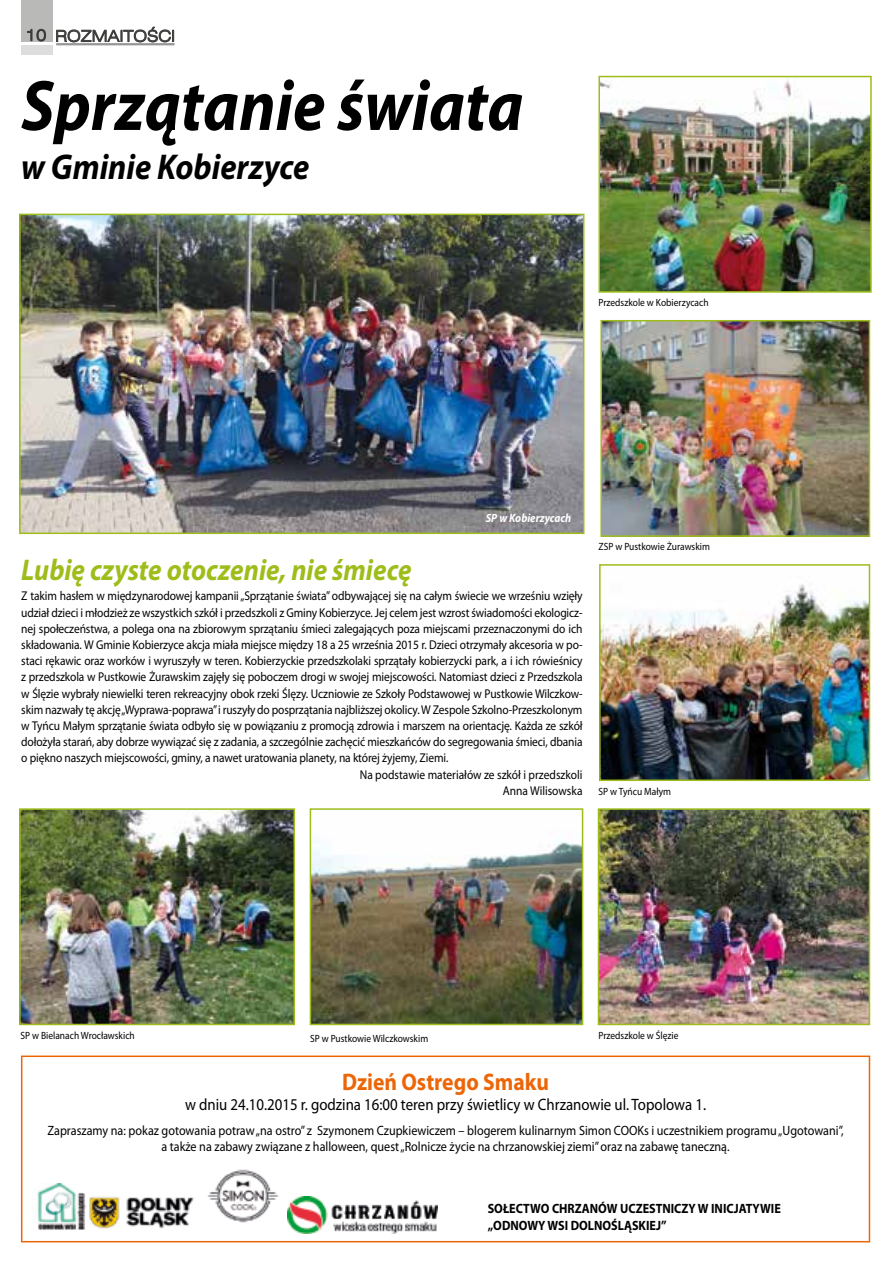
<style>
.page{position:relative;width:893px;height:1263px;background:#fff}
.page>*{position:absolute;margin:0;border:0;box-sizing:border-box;transform-origin:0 0}
.t1{font:italic 700 72px "Myriad Pro";color:#000;scale:.9 1}
.t2{font:italic 700 36px "Myriad Pro";color:#000;scale:.9 1}
.t3{font:italic 700 30px "Myriad Pro";color:#9ebd1b;scale:.9 1}
.t4{font:700 24px "Myriad Pro";color:#ec6608;scale:.9 1}
.t5{font:16.5px "Myriad Pro";color:#000;scale:.9 1}
.t6{font:15.75px "Swis 721 Lt Ex EU";color:#3c3c3b}
.t7{font:13.5px/16.2px "Myriad Pro";color:#000;text-align:center;scale:.9 1}
.t8{font:700 13.5px/16.2px "Myriad Pro";color:#000;scale:.9 1}
.t9{font:12.75px "Myriad Pro";letter-spacing:-.01em;color:#000;scale:.9 1}
.t10{font:italic 700 12px "Myriad Pro";color:#fff;scale:.9 1}
.t11{font:10.5px "Myriad Pro";color:#000;scale:.9 1}
.s1{color:#373636}
</style>
<div class="page">
<img style="left:313px;top:842px;width:267px;height:180px">
<div style="left:310px;top:808px;width:273px;height:217px;border:2px solid #9ebd1b"></div>
<img style="left:601px;top:79px;width:268px;height:211px">
<div style="left:598px;top:76px;width:274px;height:217px;border:2px solid #9ebd1b"></div>
<img style="left:22px;top:217px;width:559px;height:314px">
<div style="left:19px;top:214px;width:565px;height:320px;border:2px solid #9ebd1b"></div>
<img style="left:603px;top:323px;width:264px;height:211px">
<div style="left:600px;top:320px;width:270px;height:217px;border:2px solid #9ebd1b"></div>
<div style="left:21px;top:1055px;width:849px;height:187px;border:2px solid #ec6608"></div>
<img style="left:37px;top:1183px;width:157px;height:47px">
<img style="left:208px;top:1169px;width:71px;height:54px">
<img style="left:287px;top:1197px;width:150px;height:36px">
<img style="left:601px;top:811px;width:266px;height:211px">
<div style="left:598px;top:808px;width:272px;height:217px;border:2px solid #9ebd1b"></div>
<img style="left:22px;top:811px;width:270px;height:211px">
<div style="left:19px;top:808px;width:276px;height:217px;border:2px solid #9ebd1b"></div>
<img style="left:602px;top:584px;width:265px;height:194px">
<div style="left:599px;top:564px;width:271px;height:217px;border:2px solid #9ebd1b"></div>
<hr style="left:56px;top:43px;width:119px;height:2px;background:#969699">
<svg style="left:56px;top:26px;width:118px;height:17px"></svg>
<div style="left:21px;top:0;width:32px;height:42px;background:#b9b9b8"></div>
<div style="left:21px;top:45px;width:32px;height:10px;background:#ddd"></div>
<svg style="left:27px;top:29px;width:19px;height:13px"></svg>
<p class="t6" style="left:26px;top:27px;width:151px"><span class="s1">10</span> ROZMAITOŚCI</p>
<h1 class="t1" style="left:21px;top:59px;width:559px">Sprzątanie świata</h1>
<h2 class="t2" style="left:21px;top:144px;width:322px">w Gminie Kobierzyce</h2>
<p class="t11" style="left:598px;top:296px;width:124px">Przedszkole w Kobierzycach</p>
<p class="t10" style="left:486px;top:510px;width:97px">SP w Kobierzycach</p>
<h3 class="t3" style="left:21px;top:550px;width:435px">Lubię czyste otoczenie, nie śmiecę</h3>
<p class="t9" style="left:21px;top:588px;width:625px">Z takim hasłem w międzynarodowej kampanii „Sprzątanie świata” odbywającej się na całym świecie we wrześniu wzięły</p>
<p class="t9" style="left:21px;top:604px;width:625px">udział dzieci i młodzież ze wszystkich szkół i przedszkoli z Gminy Kobierzyce. Jej celem jest wzrost świadomości ekologicz-</p>
<p class="t9" style="left:21px;top:621px;width:625px">nej społeczeństwa, a polega ona na zbiorowym sprzątaniu śmieci zalegających poza miejscami przeznaczonymi do ich</p>
<p class="t9" style="left:21px;top:637px;width:625px">składowania. W Gminie Kobierzyce akcja miała miejsce między 18 a 25 września 2015 r. Dzieci otrzymały akcesoria w po-</p>
<p class="t9" style="left:21px;top:653px;width:625px">staci rękawic oraz worków i wyruszyły w teren. Kobierzyckie przedszkolaki sprzątały kobierzycki park, a i ich rówieśnicy</p>
<p class="t9" style="left:21px;top:669px;width:625px">z przedszkola w Pustkowie Żurawskim zajęły się poboczem drogi w swojej miejscowości. Natomiast dzieci z Przedszkola</p>
<p class="t9" style="left:21px;top:685px;width:625px">w Ślęzie wybrały niewielki teren rekreacyjny obok rzeki Ślęzy. Uczniowie ze Szkoły Podstawowej w Pustkowie Wilczkow-</p>
<p class="t9" style="left:21px;top:702px;width:625px">skim nazwały tę akcję „Wyprawa-poprawa” i ruszyły do posprzątania najbliższej okolicy. W Zespole Szkolno-Przeszkolonym</p>
<p class="t9" style="left:21px;top:718px;width:625px">w Tyńcu Małym sprzątanie świata odbyło się w powiązaniu z promocją zdrowia i marszem na orientację. Każda ze szkół</p>
<p class="t9" style="left:21px;top:734px;width:625px">dołożyła starań, aby dobrze wywiązać się z zadania, a szczególnie zachęcić mieszkańców do segregowania śmieci, dbania</p>
<p class="t9" style="left:21px;top:750px;width:476px">o piękno naszych miejscowości, gminy, a nawet uratowania planety, na której żyjemy, Ziemi.</p>
<p class="t9" style="left:360px;top:766px;width:249px">Na podstawie materiałów ze szkół i przedszkoli</p>
<p class="t9" style="left:503px;top:783px;width:90px">Anna Wilisowska</p>
<p class="t11" style="left:598px;top:540px;width:125px">ZSP w Pustkowie Żurawskim</p>
<p class="t11" style="left:598px;top:784px;width:82px">SP w Tyńcu Małym</p>
<p class="t11" style="left:20px;top:1029px;width:129px">SP w Bielanach Wrocławskich</p>
<p class="t11" style="left:310px;top:1031px;width:133px">SP w Pustkowie Wilczkowskim</p>
<p class="t11" style="left:598px;top:1029px;width:90px">Przedszkole w Ślęzie</p>
<h3 class="t4" style="left:342px;top:1066px;width:232px">Dzień Ostrego Smaku</h3>
<p class="t5" style="left:185px;top:1094px;width:580px">w dniu 24.10.2015 r. godzina 16:00 teren przy świetlicy w Chrzanowie ul. Topolowa 1.</p>
<p class="t7" style="left:47px;top:1122px;width:886px">Zapraszamy na: pokaz gotowania potraw „na ostro” z Szymonem Czupkiewiczem – blogerem kulinarnym Simon COOKs i uczestnikiem programu „Ugotowani”, a także na zabawy związane z halloween, quest „Rolnicze życie na chrzanowskiej ziemi” oraz na zabawę taneczną.</p>
<p class="t8" style="left:488px;top:1200px;width:327px">SOŁECTWO CHRZANÓW UCZESTNICZY W INICJATYWIE „ODNOWY WSI DOLNOŚLĄSKIEJ”</p>
</div>
